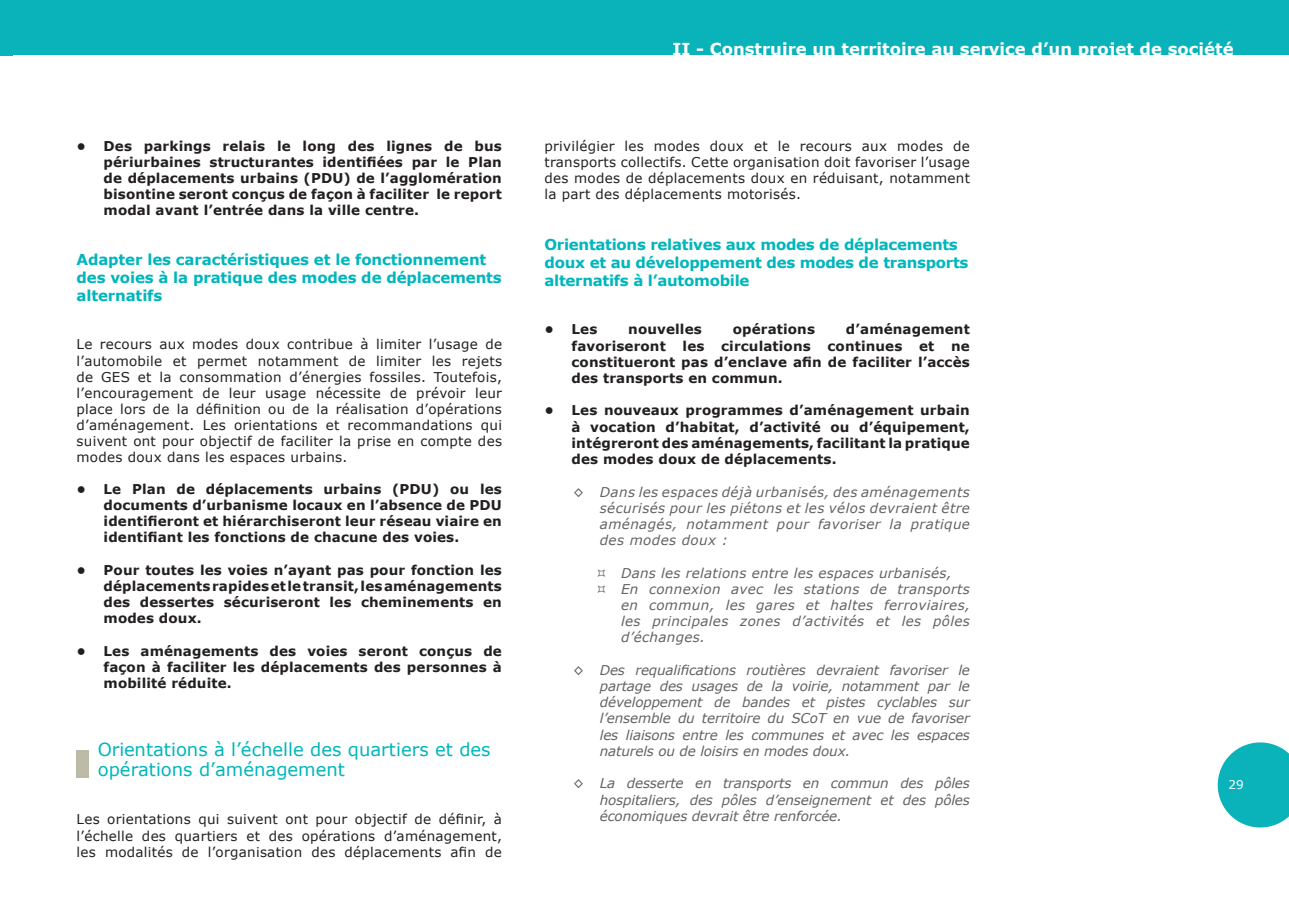
<style>
.page{position:relative;width:1289px;height:919px;background:#fff}
.page>*{position:absolute;margin:0;border:0;box-sizing:border-box;transform-origin:0 0}
.t1{font:18px/19.5px "Verdana";color:#00b6bc}
.t2{font:700 16.5px "Verdana";color:#fff}
.t3{font:700 15px/18px "Verdana";letter-spacing:-.02em;color:#00b6bc}
.t4{font:700 13.5px/16.2px "Verdana";letter-spacing:.01em;color:#231f20;text-align:justify}
.t5{font:13.5px/16px "Verdana";letter-spacing:.02em;color:#231f20;text-align:justify}
.t6{font:italic 13.5px/16.2px "Verdana";letter-spacing:.025em;color:#636366;text-align:justify}
.t7{font:12px "Verdana";color:#fff}
</style>
<div class="page">
<div style="left:0;top:0;width:13px;height:55px;background:#09b3b9"></div>
<div style="left:13px;top:0;width:1275px;height:55px;background:#09b3b9"></div>
<svg style="left:1217px;top:742px;width:71px;height:85px"></svg>
<div style="left:77px;top:750px;width:12px;height:27px;background:#bbbba8"></div>
<p class="t4" style="left:104px;top:137px;width:400px">Des parkings relais le long des lignes de bus périurbaines structurantes identifiées par le Plan de déplacements urbains (PDU) de l’agglomération bisontine seront conçus de façon à faciliter le report modal avant l’entrée dans la ville centre.</p>
<p class="t3" style="left:77px;top:250px;width:427px">Adapter les caractéristiques et le fonctionnement des voies à la pratique des modes de déplacements alternatifs</p>
<p class="t5" style="left:77px;top:336px;width:427px">Le recours aux modes doux contribue à limiter l’usage de l’automobile et permet notamment de limiter les rejets de GES et la consommation d’énergies fossiles. Toutefois, l’encouragement de leur usage nécessite de prévoir leur place lors de la définition ou de la réalisation d’opérations d’aménagement. Les orientations et recommandations qui suivent ont pour objectif de faciliter la prise en compte des modes doux dans les espaces urbains.</p>
<p class="t4" style="left:104px;top:480px;width:400px">Le Plan de déplacements urbains (PDU) ou les documents d’urbanisme locaux en l’absence de PDU identifieront et hiérarchiseront leur réseau viaire en identifiant les fonctions de chacune des voies.</p>
<p class="t4" style="left:104px;top:561px;width:400px">Pour toutes les voies n’ayant pas pour fonction les déplacements rapides et le transit, les aménagements des dessertes sécuriseront les cheminements en modes doux.</p>
<p class="t4" style="left:104px;top:642px;width:400px">Les aménagements des voies seront conçus de façon à faciliter les déplacements des personnes à mobilité réduite.</p>
<p class="t4" style="left:77px;top:137px;width:11px">•</p>
<p class="t4" style="left:77px;top:480px;width:11px">•</p>
<p class="t4" style="left:77px;top:561px;width:11px">•</p>
<p class="t4" style="left:77px;top:642px;width:11px">•</p>
<h1 class="t1" style="left:98px;top:739px;width:394px">Orientations à l’échelle des quartiers et des opérations d’aménagement</h1>
<p class="t5" style="left:77px;top:810px;width:427px">Les orientations qui suivent ont pour objectif de définir, à l’échelle des quartiers et des opérations d’aménagement, les modalités de l’organisation des déplacements afin de</p>
<p class="t2" style="left:672px;top:39px;width:562px">II - Construire un territoire au service d’un projet de société</p>
<p class="t5" style="left:544px;top:137px;width:427px">privilégier les modes doux et le recours aux modes de transports collectifs. Cette organisation doit favoriser l’usage des modes de déplacements doux en réduisant, notamment la part des déplacements motorisés.</p>
<p class="t3" style="left:544px;top:235px;width:425px">Orientations relatives aux modes de déplacements doux et au développement des modes de transports alternatifs à l’automobile</p>
<p class="t4" style="left:571px;top:321px;width:27px">Les</p>
<p class="t4" style="left:628px;top:321px;width:75px">nouvelles</p>
<p class="t4" style="left:732px;top:321px;width:84px">opérations</p>
<p class="t4" style="left:571px;top:321px;width:400px;text-indent:274px">d’aménagement favoriseront les circulations continues et ne constitueront pas d’enclave afin de faciliter l’accès des transports en commun.</p>
<p class="t4" style="left:571px;top:402px;width:400px">Les nouveaux programmes d’aménagement urbain à vocation d’habitat, d’activité ou d’équipement, intégreront des aménagements, facilitant la pratique des modes doux de déplacements.</p>
<p class="t6" style="left:600px;top:483px;width:372px">Dans les espaces déjà urbanisés, des aménagements sécurisés pour les piétons et les vélos devraient être aménagés, notamment pour favoriser la pratique des modes doux :</p>
<p class="t6" style="left:621px;top:564px;width:350px;text-align:left">Dans les relations entre les espaces urbanisés, En connexion avec les stations de transports en commun, les gares et haltes ferroviaires, les principales zones d’activités et les pôles d’échanges.</p>
<p class="t6" style="left:600px;top:661px;width:372px">Des requalifications routières devraient favoriser le partage des usages de la voirie, notamment par le développement de bandes et pistes cyclables sur l’ensemble du territoire du SCoT en vue de favoriser les liaisons entre les communes et avec les espaces naturels ou de loisirs en modes doux.</p>
<p class="t6" style="left:600px;top:774px;width:371px">La desserte en transports en commun des pôles hospitaliers, des pôles d’enseignement et des pôles économiques devrait être renforcée.</p>
<p class="t4" style="left:544px;top:321px;width:11px">•</p>
<p class="t4" style="left:544px;top:402px;width:11px">•</p>
<p class="t6" style="left:573px;top:483px;width:13px">◊</p>
<p class="t6" style="left:573px;top:661px;width:13px">◊</p>
<p class="t6" style="left:573px;top:774px;width:13px">◊</p>
<p class="t7" style="left:1228px;top:776px;width:17px">29</p>
</div>
